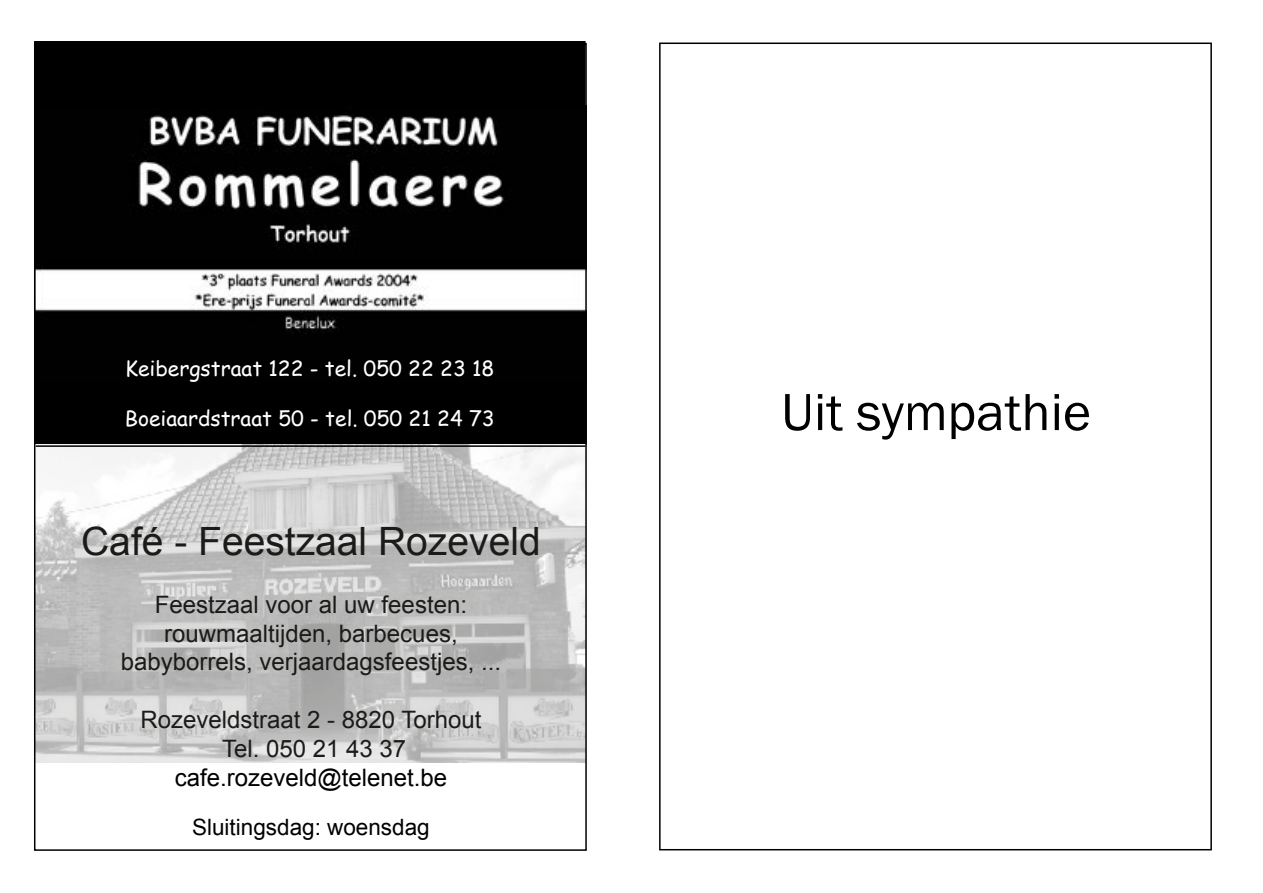
<style>
.page{position:relative;width:1263px;height:893px;background:#fff}
.page>*{position:absolute;margin:0;border:0;box-sizing:border-box;transform-origin:0 0}
.t1{font:54px "Franklin Gothic";color:#000}
.t2{font:39px "Arial";color:#1b1b1a}
.t3{font:24px/28.8px "Arial";color:#1b1b1a;text-align:center}
.t4{font:24px "Arial";color:#000}
.t5{font:22.5px "Arial";color:#000}
.t6{font:21px "Comic Sans MS";color:#fff}
</style>
<div class="page">
<div style="left:35px;top:377px;width:552px;height:68px;background:#000;border:2px solid #000"></div>
<img style="left:37px;top:447px;width:547px;height:316px">
<img style="left:37px;top:106px;width:547px;height:276px">
<div style="left:34px;top:41px;width:552px;height:65px;background:#000"></div>
<hr style="left:36px;top:445px;width:550px;height:2px;background:#000">
<p class="t6" style="left:125px;top:353px;width:371px">Keibergstraat 122 - tel. 050 22 23 18</p>
<p class="t6" style="left:125px;top:403px;width:371px">Boeiaardstraat 50 - tel. 050 21 24 73</p>
<h2 class="t2" style="left:81px;top:516px;width:461px">Café - Feestzaal Rozeveld</h2>
<p class="t3" style="left:121px;top:590px;width:382px">Feestzaal voor al uw feesten: rouwmaaltijden, barbecues, babyborrels, verjaardagsfeestjes, ...</p>
<p class="t3" style="left:140px;top:705px;width:343px">Rozeveldstraat 2 - 8820 Torhout<br>Tel. 050 21 43 37</p>
<p class="t4" style="left:175px;top:761px;width:274px">cafe.rozeveld@telenet.be</p>
<p class="t5" style="left:192px;top:812px;width:239px">Sluitingsdag: woensdag</p>
<h1 class="t1" style="left:781px;top:379px;width:311px">Uit sympathie</h1>
</div>
